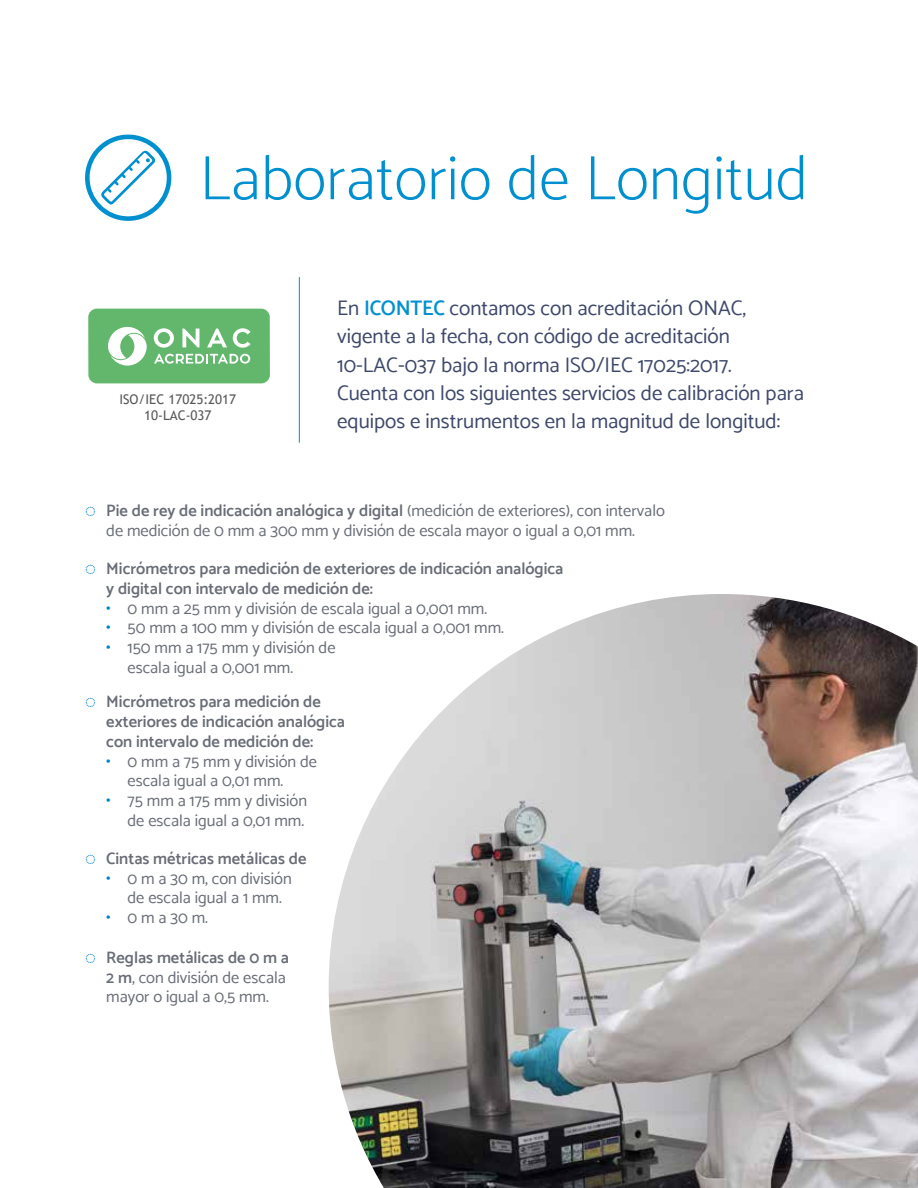
<style>
.page{position:relative;width:918px;height:1188px;background:#fff}
.page>*{position:absolute;margin:0;border:0;box-sizing:border-box;transform-origin:0 0}
.t1{font:200 63px "Catamaran";color:#0090d0}
.t2{font:21px/28.2px "Catamaran";color:#3d476a}
.t3{font:16.5px/19.8px "Catamaran";color:#686c76}
.t4{font:600 16.5px/19.8px "Catamaran";color:#686c76}
.t5{font:13.35px/16px "Trebuchet MS";color:#585958;text-align:center}
.s1{font-weight:600;color:#0090d0}
.s2{font-weight:500;font-size:18px;color:#0082ca}
.s3{font-weight:600}
</style>
<div class="page">
<hr style="left:299px;top:277px;width:1px;height:166px;background:#0090d0">
<svg style="left:85px;top:135px;width:86px;height:86px"></svg>
<img style="left:329px;top:594px;width:589px;height:594px">
<div style="left:88px;top:309px;width:182px;height:74px;background:#63b76d;border-radius:9px"></div>
<svg style="left:154px;top:354px;width:96px;height:10px"></svg>
<svg style="left:154px;top:328px;width:20px;height:20px"></svg>
<svg style="left:182px;top:329px;width:17px;height:18px"></svg>
<svg style="left:207px;top:329px;width:20px;height:18px"></svg>
<svg style="left:233px;top:328px;width:18px;height:20px"></svg>
<svg style="left:108px;top:327px;width:39px;height:39px"></svg>
<h1 class="t1" style="left:199px;top:141px;width:610px">Laboratorio de Longitud</h1>
<p class="t5" style="left:119px;top:391px;width:118px">ISO/IEC 17025:2017<br>10-LAC-037</p>
<p class="t2" style="left:337px;top:294px;width:468px">En <span class="s1">ICONTEC</span> contamos con acreditación ONAC, vigente a la fecha, con código de acreditación 10-LAC-037 bajo la norma ISO/IEC 17025:2017.<br>Cuenta con los siguientes servicios de calibración para equipos e instrumentos en la magnitud de longitud:</p>
<p class="t3" style="left:85px;top:501px;width:581px;text-align:center"><span class="s2">◌</span> <span class="s3">Pie de rey de indicación analógica y digital</span> (medición de exteriores), con intervalo de medición de 0 mm a 300 mm y división de escala mayor o igual a 0,01 mm.</p>
<p class="t4" style="left:106px;top:558px;width:459px;text-indent:-21px"><span class="s2">◌</span> Micrómetros para medición de exteriores de indicación analógica y digital con intervalo de medición de:</p>
<p class="t3" style="left:106px;top:598px;width:382px"><span class="s2">•</span> 0 mm a 25 mm y división de escala igual a 0,001 mm.</p>
<p class="t3" style="left:106px;top:618px;width:399px"><span class="s2">•</span> 50 mm a 100 mm y división de escala igual a 0,001 mm.</p>
<p class="t3" style="left:128px;top:638px;width:210px;text-indent:-21px"><span class="s2">•</span> 150 mm a 175 mm y división de escala igual a 0,001 mm.</p>
<p class="t4" style="left:106px;top:692px;width:240px;text-indent:-21px"><span class="s2">◌</span> Micrómetros para medición de exteriores de indicación analógica con intervalo de medición de:</p>
<p class="t3" style="left:128px;top:751px;width:191px;text-indent:-21px"><span class="s2">•</span> 0 mm a 75 mm y división de escala igual a 0,01 mm.</p>
<p class="t3" style="left:106px;top:791px;width:202px;text-align:right"><span class="s2">•</span> 75 mm a 175 mm y división de escala igual a 0,01 mm.</p>
<p class="t4" style="left:85px;top:848px;width:223px"><span class="s2">◌</span> Cintas métricas metálicas de</p>
<p class="t3" style="left:128px;top:868px;width:166px;text-indent:-21px"><span class="s2">•</span> 0 m a 30 m, con división de escala igual a 1 mm.</p>
<p class="t3" style="left:106px;top:908px;width:103px"><span class="s2">•</span> 0 m a 30 m.</p>
<p class="t3" style="left:106px;top:947px;width:184px;text-indent:-21px"><span class="s2">◌</span> <span class="s3">Reglas metálicas de 0 m a<br>2 m</span>, con división de escala mayor o igual a 0,5 mm.</p>
</div>
